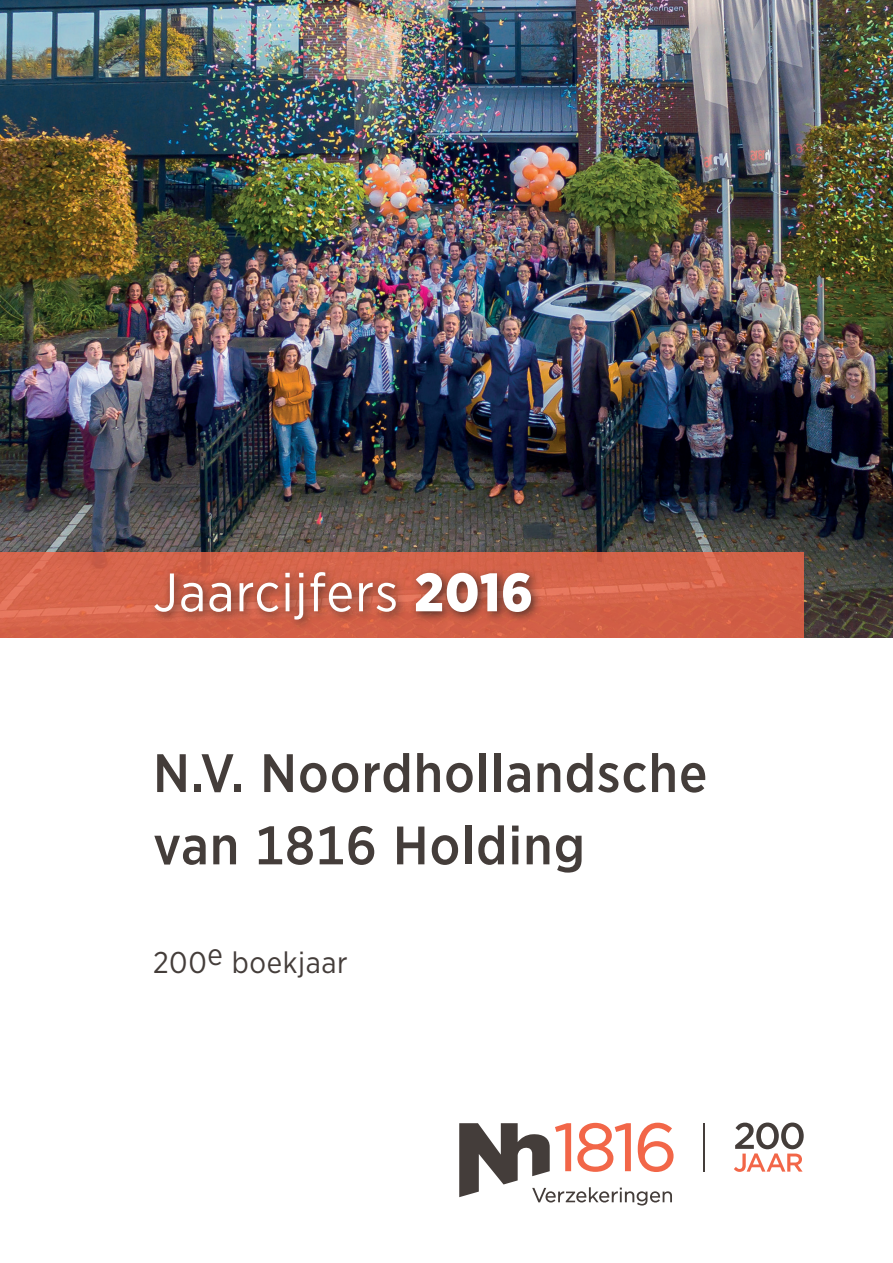
<style>
.page{position:relative;width:893px;height:1263px;background:#fff}
.page>*{position:absolute;margin:0;border:0;box-sizing:border-box;transform-origin:0 0}
.t1{font:500 54px/72.3px "Gotham Narrow";letter-spacing:.02em;color:#443d3a}
.t2{font:54px "Gotham Narrow";letter-spacing:.02em;color:#fff}
.t3{font:30px "Gotham Narrow";letter-spacing:.02em;color:#443d3a}
.s1{font-weight:900}
</style>
<div class="page">
<img style="left:0;top:0;width:893px;height:638px">
<svg style="left:0;top:553px;width:804px;height:85px;background:#d4634a"></svg>
<hr style="left:703px;top:1123px;width:1px;height:48px;background:#443d3a">
<svg style="left:459px;top:1123px;width:215px;height:82px"></svg>
<svg style="left:734px;top:1122px;width:70px;height:50px"></svg>
<div style="left:149px;top:566px;width:394px;height:65px;background:#231f20;opacity:.75"></div>
<p class="t2" style="left:153px;top:559px;width:381px">Jaarcijfers <span class="s1">2016</span></p>
<p class="t1" style="left:153px;top:736px;width:556px">N.V. Noordhollandsche van 1816 Holding</p>
<p class="t3" style="left:153px;top:943px;width:196px">200e boekjaar</p>
</div>
